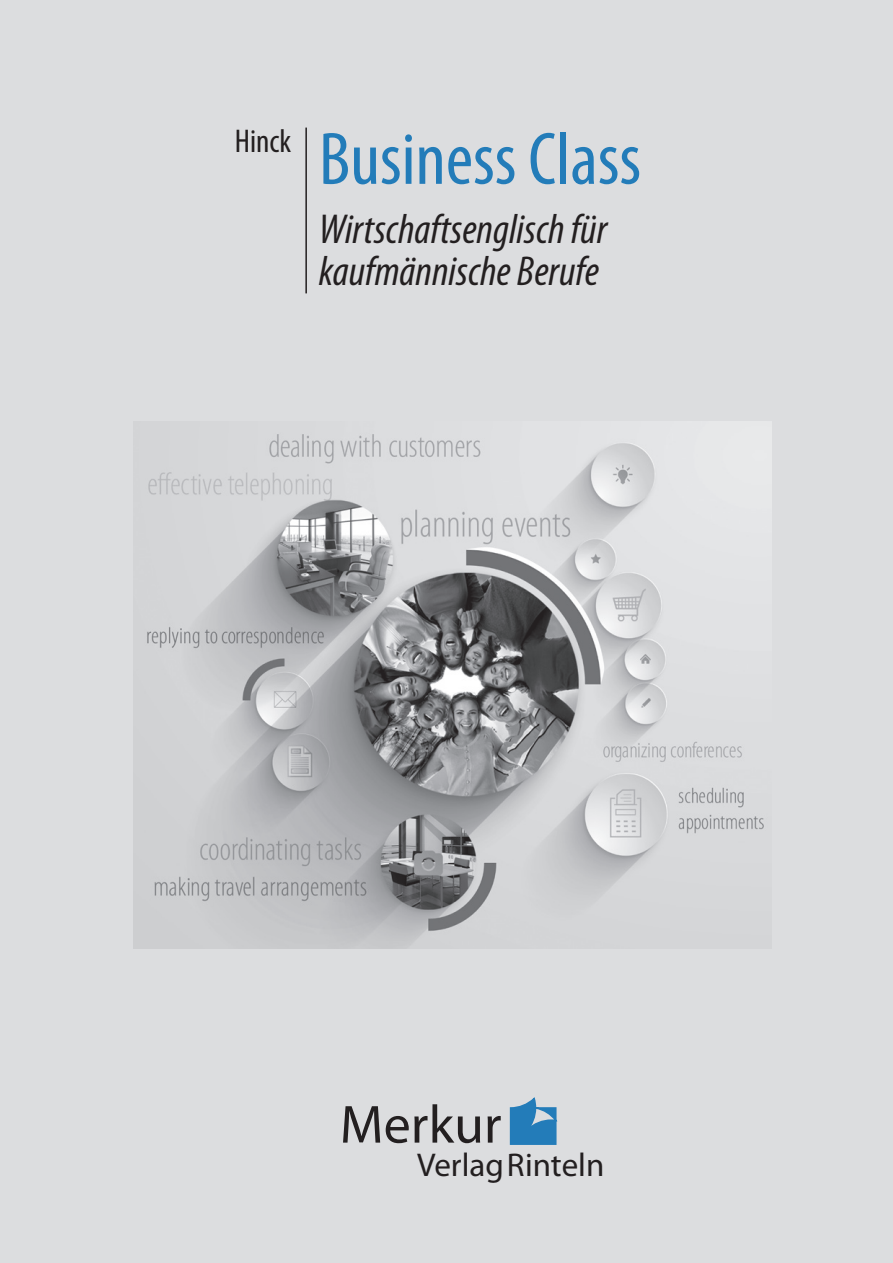
<style>
.page{position:relative;width:893px;height:1263px;background:#dcdddf}
.page>*{position:absolute;margin:0;border:0;box-sizing:border-box;transform-origin:0 0}
.Titel{font:condensed 75px "Myriad Pro";color:#237cb9}
.t1{font:54px "Myriad Pro";letter-spacing:.005em;color:#231f20}
.Untertitel{font:italic condensed 42px/42px "Myriad Pro";color:#231f20}
.t2{font:33px "Myriad Pro";color:#231f20}
.Bildlegende{font:condensed 33px "Myriad Pro";color:#231f20}
</style>
<div class="page">
<hr style="left:305px;top:128px;width:2px;height:165px;background:#231f20">
<img style="left:134px;top:421px;width:638px;height:527px">
<svg style="left:509px;top:1097px;width:49px;height:48px"></svg>
<p class="Bildlegende" style="left:235px;top:124px;width:58px">Hinck</p>
<p class="Titel" style="left:319px;top:118px;width:324px">Business Class</p>
<p class="Untertitel" style="left:319px;top:209px;width:290px">Wirtschaftsenglisch für kaufmännische Berufe</p>
<p class="t1" style="left:340px;top:1091px;width:163px">Merkur</p>
<p class="t2" style="left:417px;top:1144px;width:189px">VerlagRinteln</p>
</div>
